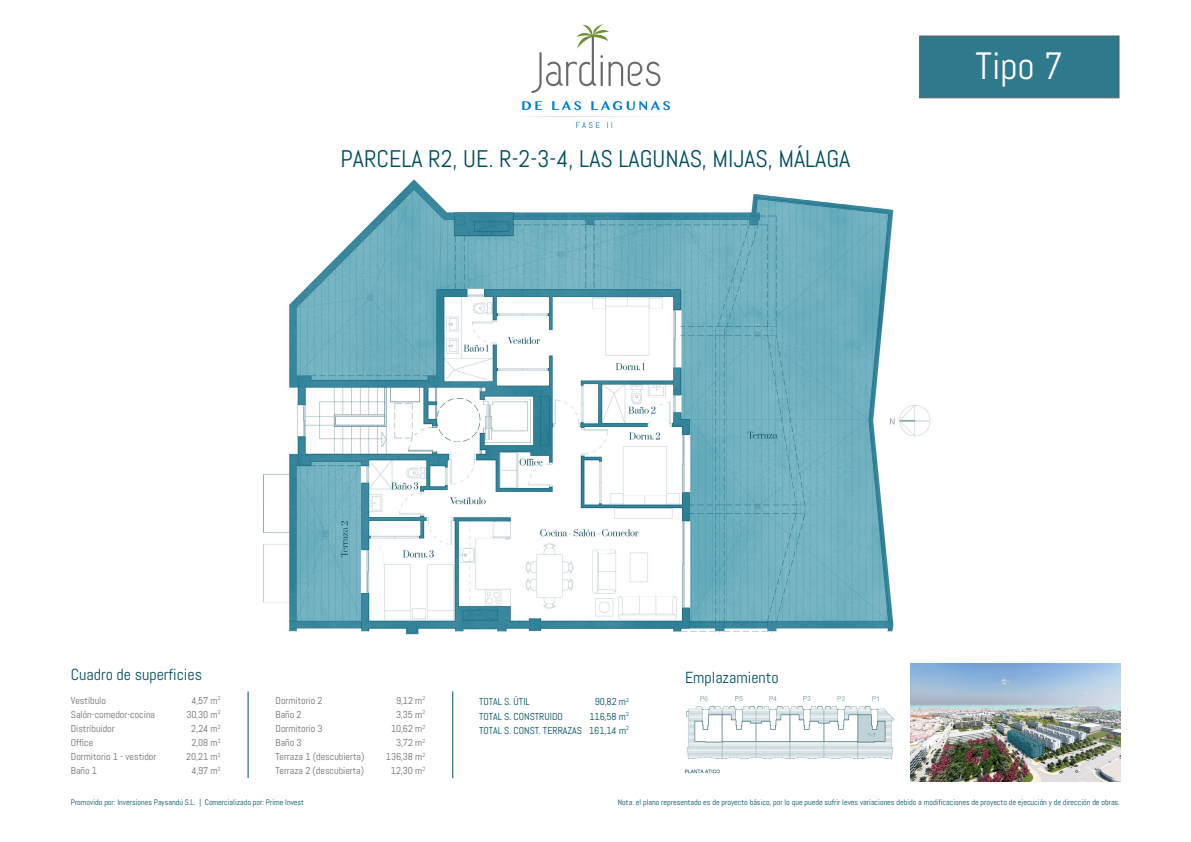
<style>
.page{position:relative;width:1191px;height:842px;background:#fff}
.page>*{position:absolute;margin:0;border:0;box-sizing:border-box;transform-origin:0 0}
.t1{font:38px "Abel";color:#fff}
.t2{font:24px "Abel";color:#004e60}
.t3{font:16px "Abel";color:#004e60}
.t4{font:10px "Abel";color:#706f6f}
.t5{font:10px/14.2px "Abel";color:#004e60;text-align:right}
.t6{font:8px "Abel";color:#004e60}
</style>
<div class="page">
<img style="left:263px;top:179px;width:668px;height:456px">
<img style="left:522px;top:24px;width:147px;height:104px">
<div style="left:919px;top:36px;width:200px;height:62px;background:#2f798d;border:1px solid #5b5d5d"></div>
<hr style="left:248px;top:691px;width:1px;height:87px;background:#004e60">
<hr style="left:452px;top:691px;width:1px;height:87px;background:#004e60">
<img style="left:684px;top:696px;width:211px;height:78px">
<img style="left:910px;top:664px;width:210px;height:117px">
<svg style="left:1007px;top:730px;width:37px;height:29px"></svg>
<h2 class="t2" style="left:340px;top:143px;width:511px">PARCELA R2, UE. R-2-3-4, LAS LAGUNAS, MIJAS, MÁLAGA</h2>
<h1 class="t1" style="left:975px;top:41px;width:89px">Tipo 7</h1>
<h3 class="t3" style="left:71px;top:664px;width:133px">Cuadro de superficies</h3>
<h3 class="t3" style="left:685px;top:667px;width:95px">Emplazamiento</h3>
<p class="t4" style="left:71px;top:694px;width:37px">Vestíbulo</p>
<p class="t4" style="left:191px;top:694px;width:31px">4,57 m<sup>2</sup></p>
<p class="t4" style="left:71px;top:708px;width:86px">Salón-comedor-cocina</p>
<p class="t4" style="left:186px;top:708px;width:36px">30,30 m<sup>2</sup></p>
<p class="t4" style="left:71px;top:722px;width:45px">Distribuidor</p>
<p class="t4" style="left:191px;top:722px;width:31px">2,24 m<sup>2</sup></p>
<p class="t4" style="left:71px;top:736px;width:24px">Office</p>
<p class="t4" style="left:191px;top:736px;width:31px">2,08 m<sup>2</sup></p>
<p class="t4" style="left:71px;top:750px;width:87px">Dormitorio 1 - vestidor</p>
<p class="t4" style="left:186px;top:750px;width:36px">20,21 m<sup>2</sup></p>
<p class="t4" style="left:71px;top:765px;width:28px">Baño 1</p>
<p class="t4" style="left:191px;top:765px;width:31px">4,97 m<sup>2</sup></p>
<p class="t4" style="left:275px;top:694px;width:48px">Dormitorio 2</p>
<p class="t4" style="left:396px;top:694px;width:31px">9,12 m<sup>2</sup></p>
<p class="t4" style="left:275px;top:708px;width:27px">Baño 2</p>
<p class="t4" style="left:396px;top:708px;width:31px">3,35 m<sup>2</sup></p>
<p class="t4" style="left:275px;top:722px;width:49px">Dormitorio 3</p>
<p class="t4" style="left:391px;top:722px;width:36px">10,62 m<sup>2</sup></p>
<p class="t4" style="left:275px;top:736px;width:28px">Baño 3</p>
<p class="t4" style="left:396px;top:736px;width:31px">3,72 m<sup>2</sup></p>
<p class="t4" style="left:275px;top:750px;width:90px">Terraza 1 (descubierta)</p>
<p class="t4" style="left:386px;top:750px;width:41px">136,38 m<sup>2</sup></p>
<p class="t4" style="left:275px;top:765px;width:90px">Terraza 2 (descubierta)</p>
<p class="t4" style="left:391px;top:765px;width:36px">12,30 m<sup>2</sup></p>
<p class="t6" style="left:71px;top:797px;width:235px">Promovido por: Inversiones Paysandú S.L. | Comercializado por: Prime Invest</p>
<p class="t6" style="left:618px;top:797px;width:503px">Nota: el plano representado es de proyecto básico, por lo que puede sufrir leves variaciones debido a modificaciones de proyecto de ejecución y de dirección de obras.</p>
<p class="t5" style="left:479px;top:695px;width:52px">TOTAL S. ÚTIL</p>
<p class="t5" style="left:595px;top:695px;width:36px">90,82 m<sup>2</sup></p>
<p class="t5" style="left:479px;top:709px;width:85px">TOTAL S. CONSTRUIDO</p>
<p class="t5" style="left:479px;top:709px;width:151px">116,58 m<sup>2<br></sup>TOTAL S. CONST. TERRAZAS 161,14 m<sup>2</sup></p>
</div>
